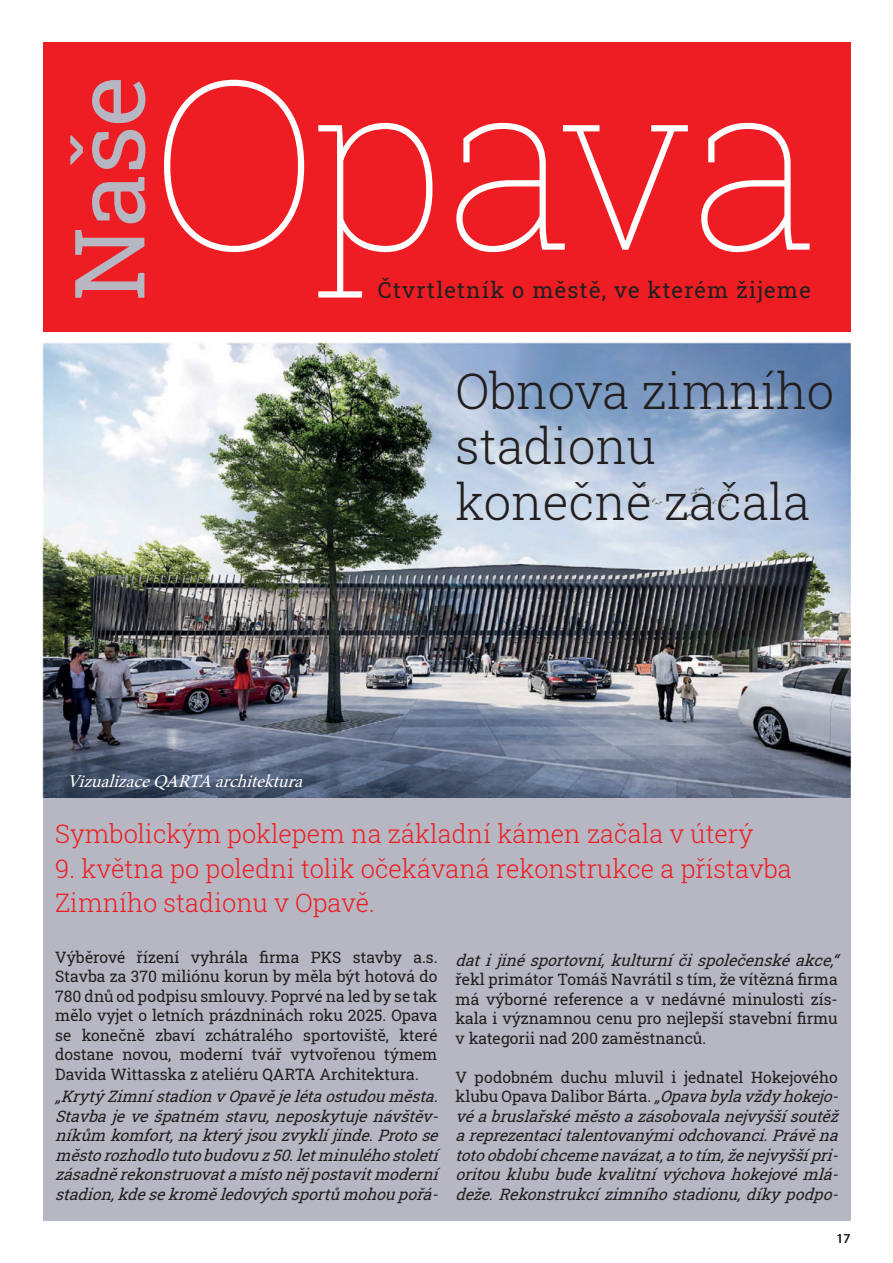
<style>
.page{position:relative;width:893px;height:1263px;background:#fff}
.page>*{position:absolute;margin:0;border:0;box-sizing:border-box;transform-origin:0 0}
.t1{font:100 235.65px "Roboto Slab";letter-spacing:-.025em;color:#fff}
.t2{font:97.35px "Roboto Slab";color:#b6b7c2}
.t3{font:300 49.05px/55.7px "Roboto Slab";color:#231f20}
.t4{font:300 25.5px/34.5px "Roboto Slab";color:#ee1d23}
.t5{font:22.05px "Roboto Slab";letter-spacing:.055em;color:#231f20}
.t6{font:italic 18px "Minion Pro";color:#fff}
.t7{font:italic 15.75px/19.5px "Roboto Slab";color:#231f20}
.t8{font:15.75px/19.5px "Roboto Slab";color:#231f20;text-align:justify}
.t9{font:13.5px "Myriad Pro";color:#231f20}
.s1{font-style:normal}
</style>
<div class="page">
<div style="left:0;top:43px;width:850px;height:1177px;background:#b6b7c2"></div>
<div style="left:0;top:43px;width:850px;height:299px;background:#fff"></div>
<div style="left:43px;top:43px;width:807px;height:289px;background:#ee1d23"></div>
<div style="left:0;top:332px;width:43px;height:931px;background:#fff"></div>
<img style="left:43px;top:342px;width:807px;height:455px">
<h2 class="t2" style="left:54px;top:302px;width:227px;rotate:-90deg">Naše</h2>
<h1 class="t1" style="left:149px;top:80px;width:670px">Opava</h1>
<h3 class="t5" style="left:378px;top:275px;width:434px">Čtvrtletník o městě, ve kterém žijeme</h3>
<p class="t6" style="left:67px;top:774px;width:241px">VizualizaceQARTA architektura</p>
<h3 class="t3" style="left:455px;top:362px;width:380px">Obnova zimního stadionu konečně začala</h3>
<h3 class="t4" style="left:55px;top:816px;width:699px">Symbolickým poklepem na základní kámen začala v úterý</h3>
<h3 class="t4" style="left:55px;top:850px;width:738px">9. května po poledni tolik očekávaná rekonstrukce a přístavba<br>Zimního stadionu v Opavě.</h3>
<p class="t8" style="left:55px;top:947px;width:384px">Výběrové řízení vyhrála firma PKS stavby a.s.<br>Stavba za 370 miliónu korun by měla být hotová do 780 dnů od podpisu smlouvy. Poprvé na led by se tak mělo vyjet o letních prázdninách roku 2025. Opava se konečně zbaví zchátralého sportoviště, které dostane novou, moderní tvář vytvořenou týmem Davida Wittasska z ateliéru QARTA Architektura.</p>
<p class="t7" style="left:55px;top:1086px;width:390px">„KrytýZimnístadionvOpavějelétaostudouměsta.<br>Stavbajevešpatném stavu,neposkytujenávštěv&shy;níkům komfort,nakterýjsouzvyklíjinde.Protose městorozhodlotutobudovuz50.letminuléhostoletí zásadněrekonstruovatamístoněj postavitmoderní stadion,kdesekroměledovýchsportůmohoupořá-</p>
<p class="t7" style="left:455px;top:950px;width:390px">datijinésportovní,kulturníčispolečenskéakce,“</p>
<p class="t8" style="left:455px;top:969px;width:384px">řekl primátor Tomáš Navrátil s tím, že vítězná firma má výborné reference a v nedávné minulosti zís&shy;kala i významnou cenu pro nejlepší stavební firmu v kategorii nad 200 zaměstnanců.</p>
<p class="t7" style="left:455px;top:1067px;width:390px"><span class="s1">V podobném duchu mluvil i jednatel Hokejového klubu Opava Dalibor Bárta.</span> „Opavabylavždyhokejo&shy;véabruslařskéměstoazásobovalanejvyššísoutěž areprezentacitalentovanýmiodchovanci.Právěna totoobdobíchcemenavázat,atotím,ženejvyššípri&shy;oritouklububudekvalitnívýchovahokejovémlá&shy;deže.Rekonstrukcízimníhostadionu,díkypodpo-</p>
<p class="t9" style="left:837px;top:1232px;width:15px">17</p>
</div>
